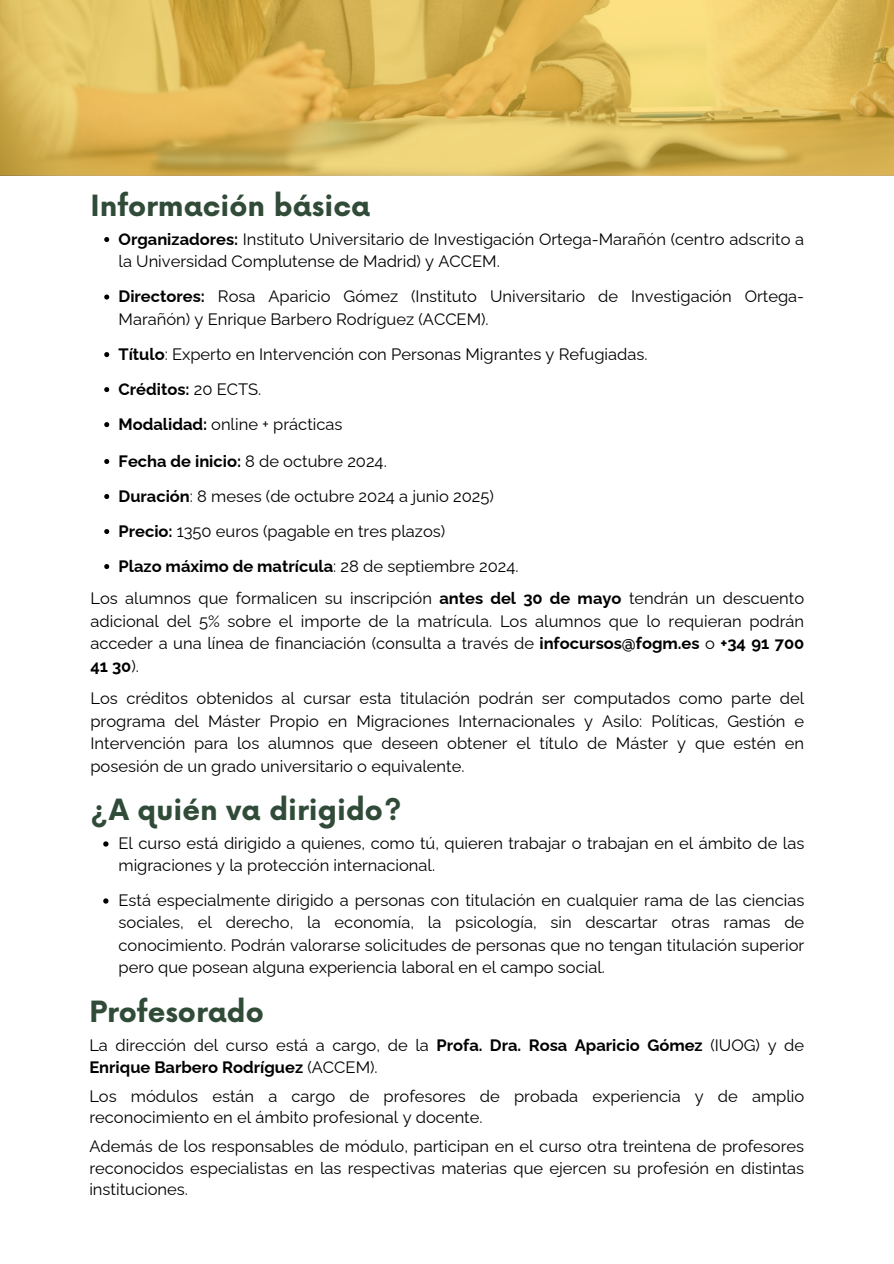
<style>
.page{position:relative;width:894px;height:1264px;background:#fff}
.page>*{position:absolute;margin:0;border:0;box-sizing:border-box;transform-origin:0 0}
.t1{font:700 28.5px "Now";color:#314b39}
.t2{font:16.5px/22.5px "Raleway";color:#000}
.t3{font:700 16.5px "Raleway";color:#000}
.s1{font-weight:700}
.s2{font-weight:400}
</style>
<div class="page">
<svg style="left:104px;top:237px;width:5px;height:5px"></svg>
<svg style="left:104px;top:294px;width:5px;height:5px"></svg>
<svg style="left:104px;top:352px;width:5px;height:5px"></svg>
<svg style="left:104px;top:387px;width:5px;height:5px"></svg>
<svg style="left:104px;top:422px;width:5px;height:5px"></svg>
<svg style="left:104px;top:459px;width:5px;height:5px"></svg>
<svg style="left:104px;top:494px;width:5px;height:5px"></svg>
<svg style="left:104px;top:529px;width:5px;height:5px"></svg>
<svg style="left:104px;top:564px;width:5px;height:5px"></svg>
<svg style="left:0;top:0;width:893px;height:176px;background:#dcba5b"></svg>
<svg style="left:103px;top:841px;width:5px;height:5px"></svg>
<svg style="left:103px;top:898px;width:5px;height:5px"></svg>
<p class="t1" style="left:90px;top:190px;width:281px">Información básica</p>
<p class="t2" style="left:118px;top:227px;width:687px"><span class="s1">Organizadores:</span> Instituto Universitario de Investigación Ortega-Marañón (centro adscrito a la Universidad Complutense de Madrid) y ACCEM.</p>
<h1 class="t2" style="left:118px;top:285px;width:687px"><span class="s1">Directores:</span> Rosa Aparicio Gómez (Instituto Universitario de Investigación Ortega-<br>Marañón) y Enrique Barbero Rodríguez (ACCEM).</h1>
<p class="t2" style="left:118px;top:342px;width:530px"><span class="s1">Título</span>: Experto en Intervención con Personas Migrantes y Refugiadas.</p>
<p class="t3" style="left:118px;top:379px;width:144px">Créditos: <span class="s2">20 ECTS.</span></p>
<p class="t2" style="left:118px;top:412px;width:225px"><span class="s1">Modalidad:</span> online + prácticas</p>
<p class="t2" style="left:118px;top:449px;width:270px"><span class="s1">Fecha de inicio:</span> 8 de octubre 2024.</p>
<p class="t2" style="left:118px;top:484px;width:377px"><span class="s1">Duración</span>: 8 meses (de octubre 2024 a junio 2025)</p>
<p class="t2" style="left:118px;top:519px;width:328px"><span class="s1">Precio:</span> 1350 euros (pagable en tres plazos)</p>
<p class="t3" style="left:118px;top:556px;width:401px">Plazo máximo de matrícula<span class="s2">: 28 de septiembre 2024.</span></p>
<p class="t2" style="left:90px;top:587px;width:715px;text-align:justify">Los alumnos que formalicen su inscripción <span class="s1">antes del 30 de mayo</span> tendrán un descuento adicional del 5% sobre el importe de la matrícula. Los alumnos que lo requieran podrán acceder a una línea de financiación (consulta a través de <span class="s1">infocursos@fogm.es</span> o <span class="s1">+34 91 700<br>41 30</span>).</p>
<p class="t2" style="left:90px;top:687px;width:715px;text-align:justify">Los créditos obtenidos al cursar esta titulación podrán ser computados como parte del programa del Máster Propio en Migraciones Internacionales y Asilo: Políticas, Gestión e Intervención para los alumnos que deseen obtener el título de Máster y que estén en posesión de un grado universitario o equivalente.</p>
<p class="t1" style="left:90px;top:794px;width:312px">¿A quién va dirigido?</p>
<h1 class="t2" style="left:118px;top:831px;width:687px">El curso está dirigido a quienes, como tú, quieren trabajar o trabajan en el ámbito de las migraciones y la protección internacional.</h1>
<p class="t2" style="left:118px;top:888px;width:687px;text-align:justify">Está especialmente dirigido a personas con titulación en cualquier rama de las ciencias sociales, el derecho, la economía, la psicología, sin descartar otras ramas de conocimiento. Podrán valorarse solicitudes de personas que no tengan titulación superior pero que posean alguna experiencia laboral en el campo social.</p>
<p class="t1" style="left:89px;top:996px;width:176px">Profesorado</p>
<h1 class="t2" style="left:89px;top:1034px;width:716px;line-height:21.5px">La dirección del curso está a cargo, de la <span class="s1">Profa. Dra. Rosa Aparicio Gómez</span> (IUOG) y de<br><span class="s1">Enrique Barbero Rodríguez</span> (ACCEM).</h1>
<p class="t2" style="left:89px;top:1085px;width:716px;line-height:21.5px">Los módulos están a cargo de profesores de probada experiencia y de amplio reconocimiento en el ámbito profesional y docente.</p>
<p class="t2" style="left:89px;top:1135px;width:716px;line-height:21.5px;text-align:justify">Además de los responsables de módulo, participan en el curso otra treintena de profesores reconocidos especialistas en las respectivas materias que ejercen su profesión en distintas instituciones.</p>
</div>
